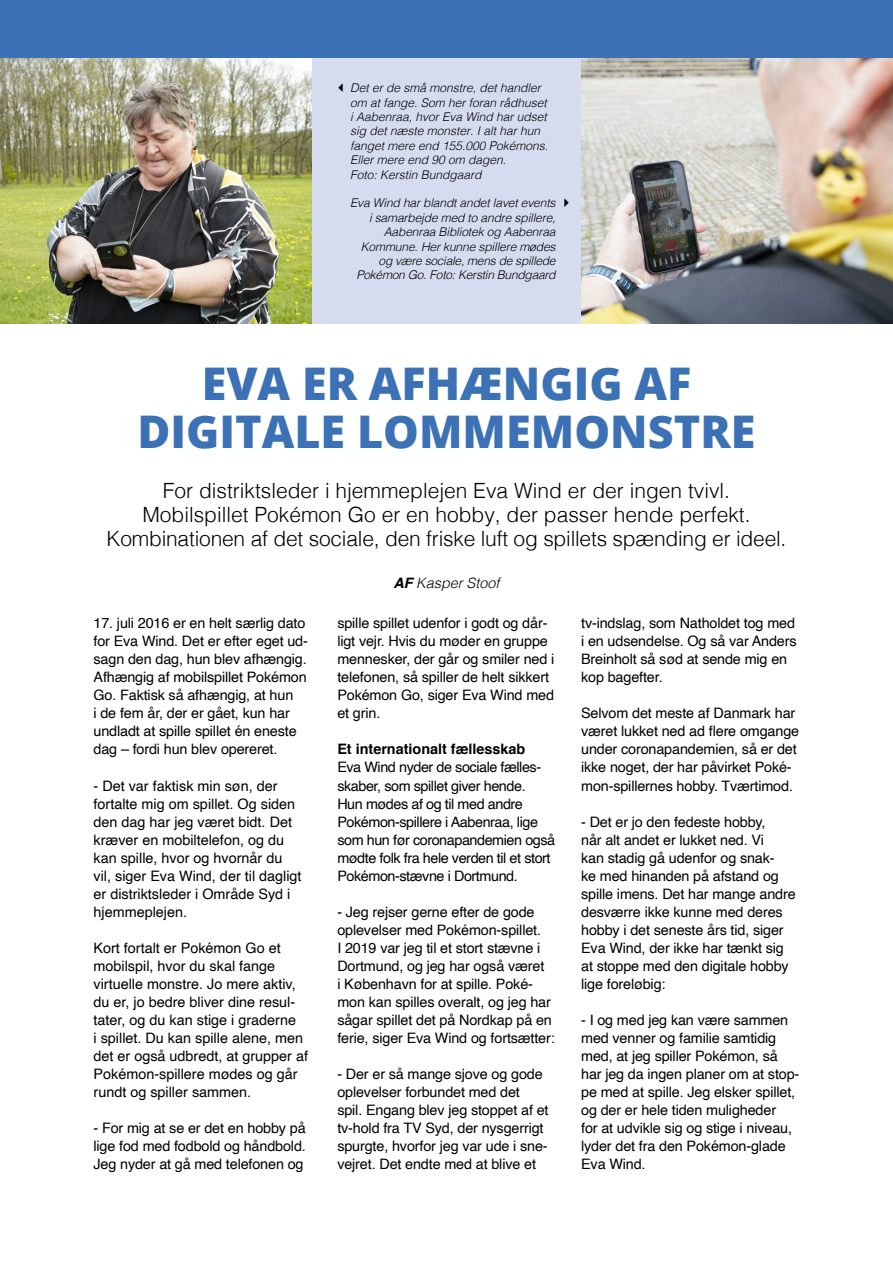
<style>
.page{position:relative;width:893px;height:1263px;background:#fff}
.page>*{position:absolute;margin:0;border:0;box-sizing:border-box;transform-origin:0 0}
.H1_Overskrift{font:800 45px "Open Sans";color:#3c71b6}
.Underrubrik{font:300 21px/24px "Helvetica";color:#000;text-align:center}
.p_Brødtekst{font:14.4px/18px "Helvetica";letter-spacing:-.01em;color:#000}
.p_Brødtekst-2{font:14.4px/18px "Helvetica";letter-spacing:-.03em;color:#000}
.Mellemrubrik{font:700 14.4px "Helvetica";color:#000}
.p_Byline{font:italic 300 14.4px "Helvetica";color:#000}
.t1{font:italic 300 12px/14.4px "Helvetica";letter-spacing:-.01em;color:#000}
.s1{font-weight:700}
</style>
<div class="page">
<div style="left:312px;top:57px;width:272px;height:267px;background:#d6dcef"></div>
<img style="left:0;top:57px;width:312px;height:267px">
<img style="left:581px;top:57px;width:312px;height:267px">
<div style="left:0;top:0;width:893px;height:57px;background:#3c71b6"></div>
<p class="t1" style="left:350px;top:80px;width:200px">Det er de små monstre, det handler om at fange. Som her foran rådhuset i Aabenraa, hvor Eva Wind har udset sig det næste monster. I alt har hun fanget mere end 155.000 Pokémons.<br>Eller mere end 90 om dagen.<br>Foto: Kerstin Bundgaard</p>
<p class="t1" style="left:350px;top:195px;width:207px;text-align:right">Eva Wind har blandt andet lavet events i samarbejde med to andre spillere, Aabenraa Bibliotek og Aabenraa Kommune. Her kunne spillere mødes og være sociale, mens de spillede Pokémon Go. Foto: Kerstin Bundgaard</p>
<h1 class="H1_Overskrift" style="left:202px;top:349px;width:491px">EVA ER AFHÆNGIG AF</h1>
<h1 class="H1_Overskrift" style="left:138px;top:397px;width:619px">DIGITALE LOMMEMONSTRE</h1>
<h2 class="Underrubrik" style="left:163px;top:477px;width:569px">For distriktsleder i hjemmeplejen Eva Wind er der ingen tvivl.</h2>
<h2 class="Underrubrik" style="left:107px;top:501px;width:681px">Mobilspillet Pokémon Go er en hobby, der passer hende perfekt.<br>Kombinationen af det sociale, den friske luft og spillets spænding er ideel.</h2>
<p class="p_Byline" style="left:394px;top:571px;width:107px"><span class="s1">AF</span> Kasper Stoof</p>
<p class="p_Brødtekst" style="left:94px;top:615px;width:216px">17. juli 2016 er en helt særlig dato for Eva Wind. Det er efter eget ud&shy;sagn den dag, hun blev afhængig.<br>Afhængig af mobilspillet Pokémon<br>Go. Faktisk så afhængig, at hun<br>i de fem år, der er gået, kun har undladt at spille spillet én eneste dag – fordi hun blev opereret.</p>
<p class="p_Brødtekst" style="left:94px;top:777px;width:210px">- Det var faktisk min søn, der fortalte mig om spillet. Og siden den dag har jeg været bidt. Det kræver en mobiltelefon, og du kan spille, hvor og hvornår du vil, siger Eva Wind, der til dagligt er distriktsleder i Område Syd i hjemmeplejen.</p>
<p class="p_Brødtekst" style="left:94px;top:939px;width:216px">Kort fortalt er Pokémon Go et mobilspil, hvor du skal fange virtuelle monstre. Jo mere aktiv, du er, jo bedre bliver dine resul&shy;tater, og du kan stige i graderne<br>i spillet. Du kan spille alene, men det er også udbredt, at grupper af<br>Pokémon-spillere mødes og går rundt og spiller sammen.</p>
<p class="p_Brødtekst" style="left:94px;top:1119px;width:214px;text-align:justify">- For mig at se er det en hobby på lige fod med fodbold og håndbold.<br>Jeg nyder at gå med telefonen og</p>
<p class="p_Brødtekst" style="left:337px;top:615px;width:218px">spille spillet udenfor i godt og dår&shy;ligt vejr. Hvis du møder en gruppe mennesker, der går og smiler ned i telefonen, så spiller de helt sikkert<br>Pokémon Go, siger Eva Wind med et grin.</p>
<h2 class="Mellemrubrik" style="left:337px;top:738px;width:190px">Et internationalt fællesskab</h2>
<p class="p_Brødtekst-2" style="left:337px;top:759px;width:219px">Eva Wind nyder de sociale fælles&shy;skaber, som spillet giver hende.<br>Hun mødes af og til med andre<br>Pokémon-spillere i Aabenraa, lige som hun før coronapandemien også mødte folk fra hele verden til et stort<br>Pokémon-stævne i Dortmund.</p>
<p class="p_Brødtekst" style="left:337px;top:903px;width:219px">- Jeg rejser gerne efter de gode oplevelser med Pokémon-spillet.<br>I 2019 var jeg til et stort stævne i Dortmund, og jeg har også været<br>i København for at spille. Poké&shy;mon kan spilles overalt, og jeg har sågar spillet det på Nordkap på en ferie, siger Eva Wind og fortsætter:</p>
<p class="p_Brødtekst" style="left:337px;top:1065px;width:213px">- Der er så mange sjove og gode oplevelser forbundet med det spil. Engang blev jeg stoppet af et tv-hold fra TV Syd, der nysgerrigt spurgte, hvorfor jeg var ude i sne&shy;vejret. Det endte med at blive et</p>
<p class="p_Brødtekst" style="left:581px;top:615px;width:217px">tv-indslag, som Natholdet tog med i en udsendelse. Og så var Anders<br>Breinholt så sød at sende mig en kop bagefter.</p>
<p class="p_Brødtekst" style="left:581px;top:705px;width:220px">Selvom det meste af Danmark har været lukket ned ad flere omgange under coronapandemien, så er det ikke noget, der har påvirket Poké&shy;mon-spillernes hobby. Tværtimod.</p>
<p class="p_Brødtekst" style="left:581px;top:813px;width:216px">- Det er jo den fedeste hobby,<br>når alt andet er lukket ned. Vi<br>kan stadig gå udenfor og snak-<br>ke med hinanden på afstand og spille imens. Det har mange andre desværre ikke kunne med deres hobby i det seneste års tid, siger<br>Eva Wind, der ikke har tænkt sig at stoppe med den digitale hobby lige foreløbig:</p>
<p class="p_Brødtekst" style="left:581px;top:1011px;width:220px">- I og med jeg kan være sammen med venner og familie samtidig med, at jeg spiller Pokémon, så har jeg da ingen planer om at stop&shy;pe med at spille. Jeg elsker spillet, og der er hele tiden muligheder<br>for at udvikle sig og stige i niveau, lyder det fra den Pokémon-glade<br>Eva Wind.</p>
</div>
